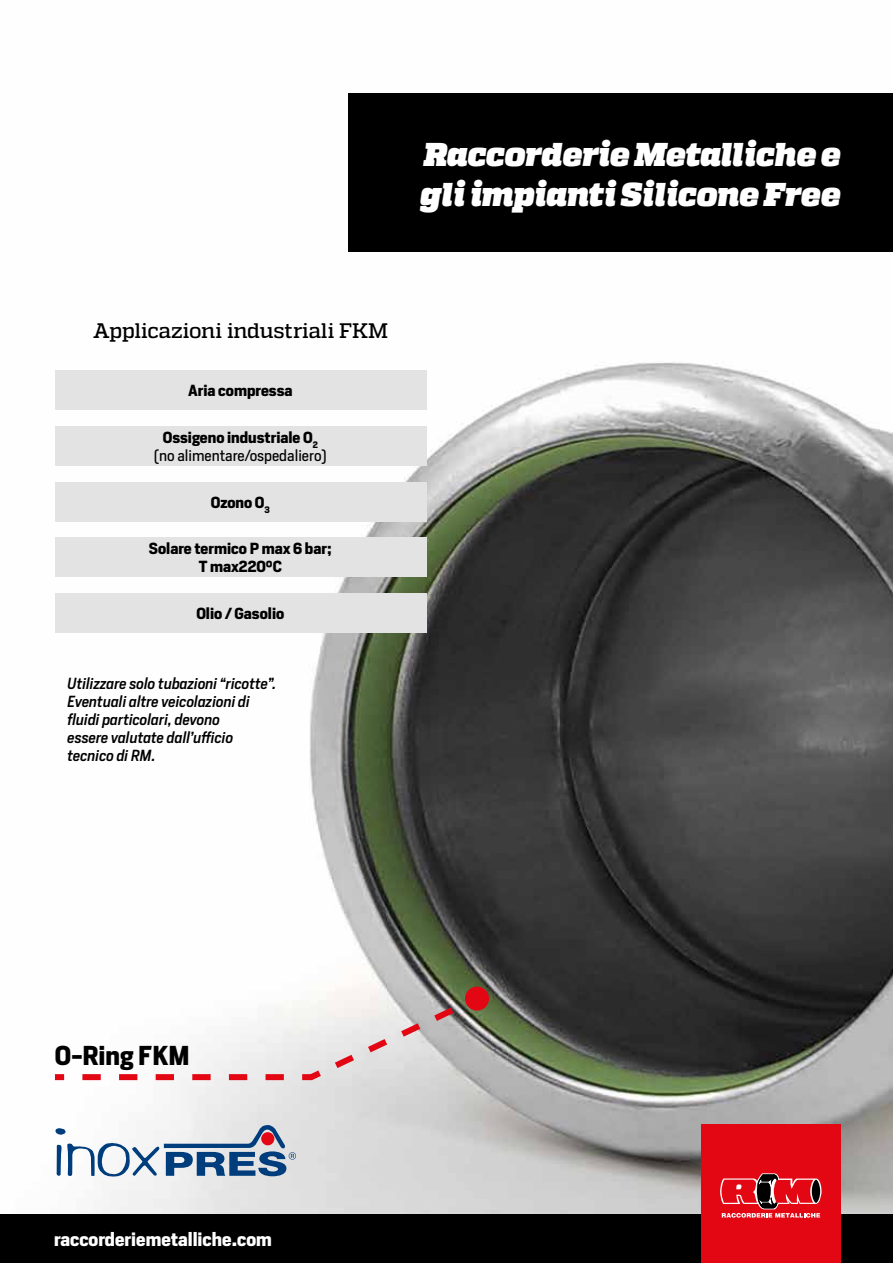
<style>
.page{position:relative;width:893px;height:1263px;background:#fff}
.page>*{position:absolute;margin:0;border:0;box-sizing:border-box;transform-origin:0 0}
.t1{font:italic 800 33px/39.6px "Quadon";letter-spacing:-.01em;color:#fff}
.t2{font:700 25.5px "Heron Sans";color:#000}
.t3{font:500 21px "Quadon";letter-spacing:-.01em;color:#000}
.t4{font:700 18px "Heron Sans";color:#fff}
.t5{font:italic 500 15px/18px "Heron Sans";color:#000}
.t6{font:700 15px/18px "Heron Sans";color:#000;text-align:center}
.t7{font:15px/18px "Heron Sans";color:#000;text-align:center}
.s1{font-weight:700}
</style>
<div class="page">
<img style="left:55px;top:93px;width:838px;height:1121px">
<div style="left:55px;top:370px;width:372px;height:40px;background:#e3e3e3"></div>
<div style="left:55px;top:426px;width:372px;height:40px;background:#e3e3e3"></div>
<div style="left:55px;top:482px;width:372px;height:39px;background:#e3e3e3"></div>
<div style="left:55px;top:537px;width:372px;height:40px;background:#e3e3e3"></div>
<div style="left:55px;top:593px;width:372px;height:40px;background:#e3e3e3"></div>
<div style="left:0;top:1214px;width:893px;height:49px;background:#000"></div>
<div style="left:701px;top:1124px;width:140px;height:139px;background:#e30613"></div>
<svg style="left:720px;top:1173px;width:101px;height:44px"></svg>
<div style="left:349px;top:94px;width:544px;height:158px;background:#000"></div>
<svg style="left:55px;top:990px;width:430px;height:93px"></svg>
<div style="left:465px;top:986px;width:24px;height:24px;background:#e30613;border-radius:50%"></div>
<svg style="left:55px;top:1124px;width:241px;height:53px"></svg>
<h1 class="t1" style="left:421px;top:136px;width:422px">Raccorderie Metalliche e gli impianti Silicone Free</h1>
<h3 class="t3" style="left:93px;top:319px;width:296px">Applicazioni industriali FKM</h3>
<p class="t6" style="left:188px;top:381px;width:106px">Aria compressa</p>
<p class="t7" style="left:154px;top:428px;width:175px"><span class="s1">Ossigeno industriale O</span><sub>2 </sub>(no alimentare/ospedaliero)</p>
<p class="t6" style="left:211px;top:493px;width:61px">Ozono O<sub>3</sub></p>
<p class="t6" style="left:149px;top:540px;width:184px">Solare termico P max 6 bar;<br>T max220°C</p>
<p class="t6" style="left:196px;top:604px;width:89px">Olio / Gasolio</p>
<p class="t5" style="left:68px;top:675px;width:210px">Utilizzare solo tubazioni “ricotte”.<br>Eventuali altre veicolazioni di fluidi particolari, devono<br>essere valutate dall’ufficio tecnico di RM.</p>
<h2 class="t2" style="left:55px;top:1039px;width:136px">O-Ring FKM</h2>
<p class="t4" style="left:54px;top:1227px;width:219px">raccorderiemetalliche.com</p>
</div>
